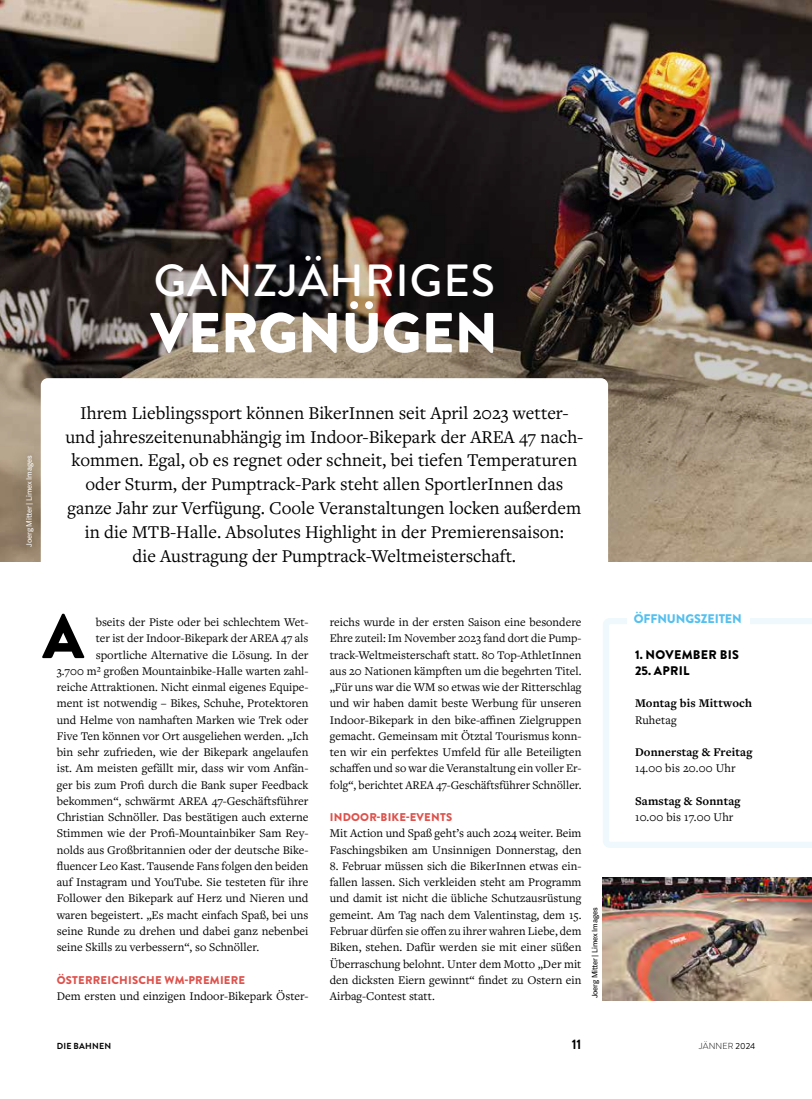
<style>
.page{position:relative;width:812px;height:1099px;background:#fff}
.page>*{position:absolute;margin:0;border:0;box-sizing:border-box;transform-origin:0 0}
.t1{font:900 62.5px "Brandon Grotesque";color:#000}
.t2{font:900 56.25px "Brandon Grotesque";color:#fff}
.t3{font:500 45px "Brandon Grotesque";letter-spacing:.02em;color:#fff}
.t4{font:18.75px/23.8px "Freight Text Pro";color:#000;text-align:center}
.t5{font:700 13.75px "Brandon Grotesque";color:#000}
.t6{font:900 12.5px "Brandon Grotesque";letter-spacing:.02em;color:#000}
.t7{font:900 12.5px "Brandon Grotesque";letter-spacing:-.01em;color:#54c0ef}
.t8{font:12.25px/16.2px "Freight Text Pro";color:#000;text-align:justify}
.t9{font:700 12.25px "Freight Text Pro";letter-spacing:.01em;color:#000}
.t10{font:900 11.25px "Brandon Grotesque";letter-spacing:.02em;color:#de524c}
.t11{font:300 8.75px "Brandon Grotesque";letter-spacing:.02em;color:#000}
.t12{font:700 8.75px "Brandon Grotesque";letter-spacing:.02em;color:#000}
.t13{font:7.5px "Adelle Sans";letter-spacing:-.01em;color:#fff}
.t14{font:7.5px "Adelle Sans";letter-spacing:-.01em;color:#000}
.s1{font-weight:400}
</style>
<div class="page">
<img style="left:0;top:0;width:811px;height:48px">
<img style="left:0;top:48px;width:811px;height:513px">
<div style="left:7px;top:437px;width:44px;height:126px;background:#000;opacity:.3"></div>
<div style="left:41px;top:378px;width:567px;height:207px;background:#fff;border-radius:7px"></div>
<svg style="left:603px;top:618px;width:208px;height:229px"></svg>
<div style="left:626px;top:614px;width:123px;height:14px;background:#fff"></div>
<img style="left:602px;top:877px;width:209px;height:123px">
<h3 class="t3" style="left:154px;top:249px;width:343px">GANZJÄHRIGES</h3>
<h2 class="t2" style="left:150px;top:293px;width:349px">VERGNÜGEN</h2>
<p class="t13" style="left:25px;top:546px;width:92px;rotate:-90deg">Joerg Mitter | Limex Images</p>
<p class="t4" style="left:65px;top:400px;width:519px">Ihrem Lieblingssport können BikerInnen seit April 2023 wetter&shy;und jahreszeitenunabhängig im Indoor-Bikepark der AREA 47 nach&shy;kommen. Egal, ob es regnet oder schneit, bei tiefen Temperaturen oder Sturm, der Pumptrack-Park steht allen SportlerInnen das ganze Jahr zur Verfügung. Coole Veranstaltungen locken außerdem in die MTB-Halle. Absolutes Highlight in der Premierensaison:<br>die Austragung der Pumptrack-Weltmeisterschaft.</p>
<h1 class="t1" style="left:43px;top:592px;width:43px">A</h1>
<p class="t8" style="left:96px;top:613px;width:214px">bseits der Piste oder bei schlechtem Wet-</p>
<p class="t8" style="left:96px;top:630px;width:214px">ter ist der Indoor-Bikepark der AREA 47 als</p>
<p class="t8" style="left:96px;top:646px;width:214px">sportliche Alternative die Lösung. In der</p>
<p class="t8" style="left:57px;top:662px;width:253px">3.700 m² großen Mountainbike-Halle warten zahl-</p>
<p class="t8" style="left:57px;top:678px;width:253px">reiche Attraktionen. Nicht einmal eigenes Equipe-</p>
<p class="t8" style="left:57px;top:695px;width:253px">ment ist notwendig – Bikes, Schuhe, Protektoren</p>
<p class="t8" style="left:57px;top:711px;width:253px">und Helme von namhaften Marken wie Trek oder</p>
<p class="t8" style="left:57px;top:727px;width:253px">Five Ten können vor Ort ausgeliehen werden. „Ich</p>
<p class="t8" style="left:57px;top:743px;width:253px">bin sehr zufrieden, wie der Bikepark angelaufen</p>
<p class="t8" style="left:57px;top:760px;width:253px">ist. Am meisten gefällt mir, dass wir vom Anfän-</p>
<p class="t8" style="left:57px;top:776px;width:253px">ger bis zum Profi durch die Bank super Feedback</p>
<p class="t8" style="left:57px;top:792px;width:253px">bekommen“, schwärmt AREA 47-Geschäftsführer</p>
<p class="t8" style="left:57px;top:808px;width:253px">Christian Schnöller. Das bestätigen auch externe</p>
<p class="t8" style="left:57px;top:825px;width:253px">Stimmen wie der Profi-Mountainbiker Sam Rey-</p>
<p class="t8" style="left:57px;top:841px;width:253px">nolds aus Großbritannien oder der deutsche Bike-</p>
<p class="t8" style="left:57px;top:857px;width:253px">fluencer Leo Kast. Tausende Fans folgen den beiden</p>
<p class="t8" style="left:57px;top:873px;width:253px">auf Instagram und YouTube. Sie testeten für ihre</p>
<p class="t8" style="left:57px;top:890px;width:253px">Follower den Bikepark auf Herz und Nieren und</p>
<p class="t8" style="left:57px;top:906px;width:253px">waren begeistert. „Es macht einfach Spaß, bei uns</p>
<p class="t8" style="left:57px;top:922px;width:253px">seine Runde zu drehen und dabei ganz nebenbei</p>
<p class="t8" style="left:57px;top:938px;width:204px">seine Skills zu verbessern“, so Schnöller.</p>
<p class="t10" style="left:57px;top:971px;width:190px">ÖSTERREICHISCHE WM-PREMIERE</p>
<p class="t8" style="left:57px;top:987px;width:253px">Dem ersten und einzigen Indoor-Bikepark Öster-</p>
<p class="t8" style="left:330px;top:613px;width:253px">reichs wurde in der ersten Saison eine besondere Ehre zuteil: Im November 2023 fand dort die Pump&shy;track-Weltmeisterschaft statt. 80 Top-AthletInnen aus 20 Nationen kämpften um die begehrten Titel. „Für uns war die WM so etwas wie der Ritterschlag und wir haben damit beste Werbung für unseren Indoor-Bikepark in den bike-affinen Zielgruppen gemacht. Gemeinsam mit Ötztal Tourismus konn&shy;ten wir ein perfektes Umfeld für alle Beteiligten schaffen und so war die Veranstaltung ein voller Er&shy;folg“, berichtet AREA 47-Geschäftsführer Schnöller.</p>
<p class="t10" style="left:330px;top:809px;width:124px">INDOOR-BIKE-EVENTS</p>
<p class="t8" style="left:330px;top:825px;width:253px">Mit Action und Spaß geht’s auch 2024 weiter. Beim<br>Faschingsbiken am Unsinnigen Donnerstag, den</p>
<p class="t8" style="left:330px;top:857px;width:253px">8. Februar müssen sich die BikerInnen etwas ein&shy;fallen lassen. Sich verkleiden steht am Programm und damit ist nicht die übliche Schutzausrüstung gemeint. Am Tag nach dem Valentinstag, dem 15.<br>Februar dürfen sie offen zu ihrer wahren Liebe, dem Biken, stehen. Dafür werden sie mit einer süßen Überraschung belohnt. Unter dem Motto „Der mit den dicksten Eiern gewinnt“ findet zu Ostern ein Airbag-Contest statt.</p>
<p class="t14" style="left:590px;top:998px;width:92px;rotate:-90deg">Joerg Mitter | Limex Images</p>
<p class="t7" style="left:633px;top:610px;width:109px">ÖFFNUNGSZEITEN</p>
<p class="t6" style="left:635px;top:645px;width:105px">1. NOVEMBER BIS</p>
<p class="t6" style="left:635px;top:661px;width:56px">25. APRIL</p>
<p class="t9" style="left:635px;top:695px;width:118px">Montag bis Mittwoch</p>
<p class="t8" style="left:635px;top:711px;width:43px">Ruhetag</p>
<p class="t9" style="left:635px;top:744px;width:119px">Donnerstag &amp; Freitag</p>
<p class="t8" style="left:635px;top:760px;width:102px">14.00 bis 20.00 Uhr</p>
<p class="t9" style="left:635px;top:792px;width:107px">Samstag &amp; Sonntag</p>
<p class="t8" style="left:635px;top:808px;width:100px">10.00 bis 17.00 Uhr</p>
<p class="t12" style="left:57px;top:1039px;width:56px">DIE BAHNEN</p>
<p class="t5" style="left:572px;top:1034px;width:11px">11</p>
<p class="t11" style="left:699px;top:1039px;width:58px">JÄNNER <span class="s1">2024</span></p>
</div>
